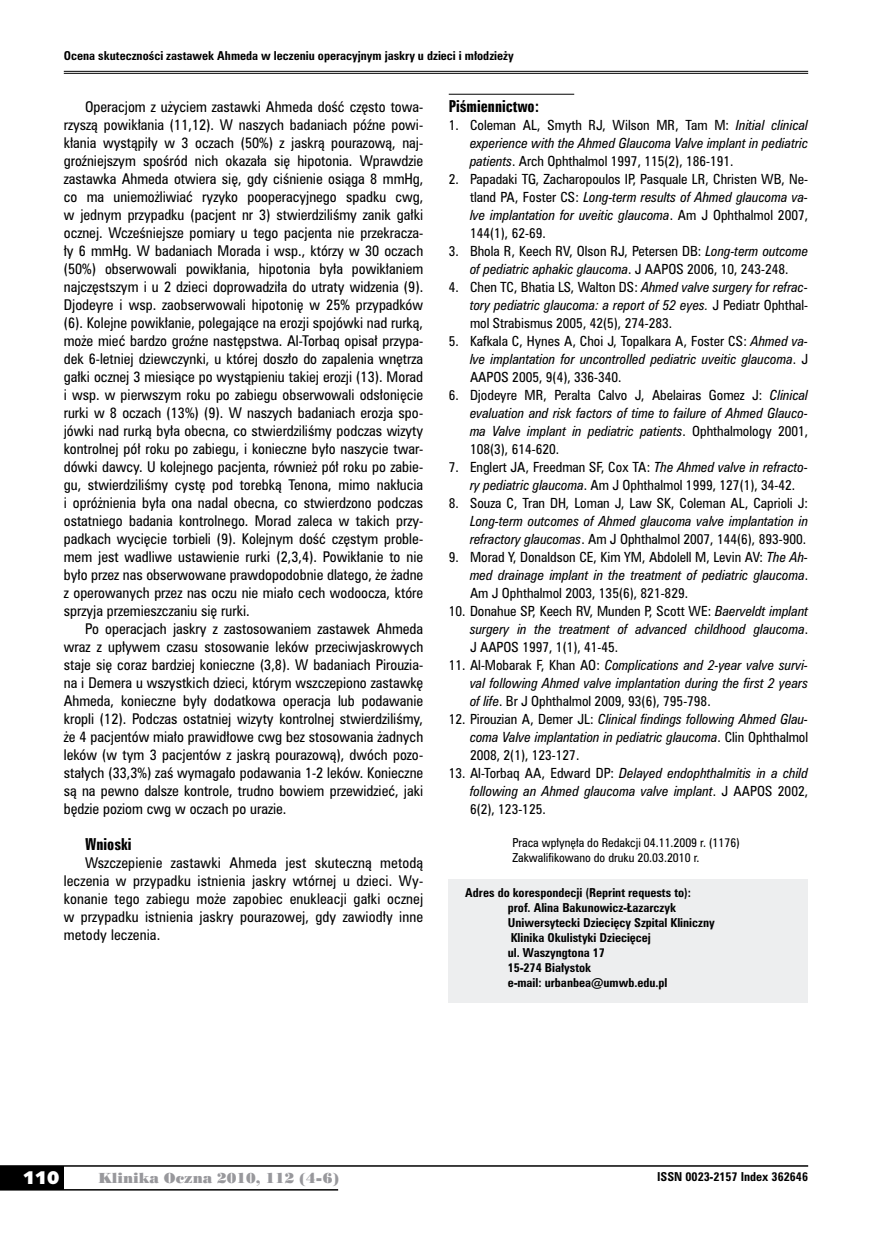
<style>
.page{position:relative;width:872px;height:1234px;background:#fff}
.page>*{position:absolute;margin:0;border:0;box-sizing:border-box;transform-origin:0 0}
.t1{font:18px "Humanst 531 U Blk PL";color:#fff}
.t2{font:15px "Zurich Bd X Cn PL";color:#000}
.t3{font:13.5px/18px "Zurich Cn PL";color:#000;text-align:justify}
.t4{font:13.5px "Poster Bodoni PL";color:#98989c}
.t5{font:italic 12.75px/18px "Zurich Cn PL";color:#000;text-align:justify}
.t6{font:12.75px/18px "Zurich Cn PL";color:#000;text-align:justify}
.t7{font:700 11.25px/15px "Zurich Cn PL";color:#000}
.t8{font:11.25px/15px "Zurich Cn PL";color:#000}
.s1{font-style:normal}
.s2{font-style:italic}
</style>
<div class="page">
<div style="left:0;top:1165px;width:64px;height:24px;background:#000"></div>
<hr style="left:0;top:1164px;width:808px;height:2px;background:#000">
<hr style="left:0;top:1188px;width:338px;height:2px;background:#000">
<hr style="left:64px;top:71px;width:744px;height:1px;background:#000">
<hr style="left:64px;top:73px;width:744px;height:1px;background:#000">
<hr style="left:449px;top:94px;width:125px;height:1px;background:#000">
<div style="left:448px;top:879px;width:359px;height:123px;background:#edeeef"></div>
<p class="t7" style="left:64px;top:48px;width:451px">Ocena skuteczności zastawek Ahmeda w leczeniu operacyjnym jaskry u dzieci i młodzieży</p>
<p class="t3" style="left:64px;top:97px;width:361px;text-indent:21px">Operacjom z użyciem zastawki Ahmeda dość często towa&shy;rzyszą powikłania (11,12). W naszych badaniach późne powi&shy;kłania wystąpiły w 3 oczach (50%) z jaskrą pourazową, naj&shy;groźniejszym spośród nich okazała się hipotonia. Wprawdzie zastawka Ahmeda otwiera się, gdy ciśnienie osiąga 8 mmHg, co ma uniemożliwiać ryzyko pooperacyjnego spadku cwg, w jednym przypadku (pacjent nr 3) stwierdziliśmy zanik gałki ocznej. Wcześniejsze pomiary u tego pacjenta nie przekracza&shy;ły 6 mmHg. W badaniach Morada i wsp., którzy w 30 oczach (50%) obserwowali powikłania, hipotonia była powikłaniem najczęstszym i u 2 dzieci doprowadziła do utraty widzenia (9).<br>Djodeyre i wsp. zaobserwowali hipotonię w 25% przypadków (6). Kolejne powikłanie, polegające na erozji spojówki nad rurką, może mieć bardzo groźne następstwa. Al-Torbaq opisał przypa&shy;dek 6-letniej dziewczynki, u której doszło do zapalenia wnętrza gałki ocznej 3 miesiące po wystąpieniu takiej erozji (13). Morad i wsp. w pierwszym roku po zabiegu obserwowali odsłonięcie rurki w 8 oczach (13%) (9). W naszych badaniach erozja spo&shy;jówki nad rurką była obecna, co stwierdziliśmy podczas wizyty kontrolnej pół roku po zabiegu, i konieczne było naszycie twar&shy;dówki dawcy. U kolejnego pacjenta, również pół roku po zabie&shy;gu, stwierdziliśmy cystę pod torebką Tenona, mimo nakłucia i opróżnienia była ona nadal obecna, co stwierdzono podczas ostatniego badania kontrolnego. Morad zaleca w takich przy&shy;padkach wycięcie torbieli (9). Kolejnym dość częstym proble&shy;mem jest wadliwe ustawienie rurki (2,3,4). Powikłanie to nie było przez nas obserwowane prawdopodobnie dlatego, że żadne z operowanych przez nas oczu nie miało cech wodoocza, które sprzyja przemieszczaniu się rurki.</p>
<p class="t3" style="left:64px;top:619px;width:361px;text-indent:21px">Po operacjach jaskry z zastosowaniem zastawek Ahmeda wraz z upływem czasu stosowanie leków przeciwjaskrowych staje się coraz bardziej konieczne (3,8). W badaniach Pirouzia&shy;na i Demera u wszystkich dzieci, którym wszczepiono zastawkę Ahmeda, konieczne były dodatkowa operacja lub podawanie kropli (12). Podczas ostatniej wizyty kontrolnej stwierdziliśmy, że 4 pacjentów miało prawidłowe cwg bez stosowania żadnych leków (w tym 3 pacjentów z jaskrą pourazową), dwóch pozo&shy;stałych (33,3%) zaś wymagało podawania 1-2 leków. Konieczne są na pewno dalsze kontrole, trudno bowiem przewidzieć, jaki będzie poziom cwg w oczach po urazie.</p>
<p class="t2" style="left:85px;top:834px;width:48px">Wnioski</p>
<p class="t3" style="left:64px;top:853px;width:361px;text-indent:21px">Wszczepienie zastawki Ahmeda jest skuteczną metodą leczenia w przypadku istnienia jaskry wtórnej u dzieci. Wy&shy;konanie tego zabiegu może zapobiec enukleacji gałki ocznej w przypadku istnienia jaskry pourazowej, gdy zawiodły inne metody leczenia.</p>
<p class="t2" style="left:449px;top:96px;width:92px">Piśmiennictwo:</p>
<p class="t5" style="left:470px;top:115px;width:340px;text-indent:-21px"><span class="s1">1. Coleman AL, Smyth RJ, Wilson MR, Tam M:</span> Initial clinical experience with the Ahmed Glaucoma Valve implant in pediatric patients<span class="s1">. Arch Ophthalmol 1997, 115(2), 186-191.</span></p>
<p class="t6" style="left:470px;top:169px;width:340px;text-indent:-21px">2. Papadaki TG, Zacharopoulos IP, Pasquale LR, Christen WB, Ne&shy;tland PA, Foster CS: <span class="s2">Long-term results of Ahmed glaucoma va&shy;lve implantation for uveitic glaucoma</span>. Am J Ophthalmol 2007, 144(1), 62-69.</p>
<p class="t6" style="left:449px;top:241px;width:361px;text-align:center">3. Bhola R, Keech RV, Olson RJ, Petersen DB: <span class="s2">Long-term outcome of pediatric aphakic glaucoma</span>. J AAPOS 2006, 10, 243-248.</p>
<p class="t6" style="left:470px;top:277px;width:340px;text-indent:-21px">4. Chen TC, Bhatia LS, Walton DS: <span class="s2">Ahmed valve surgery for refrac&shy;tory pediatric glaucoma: a report of 52 eyes.</span> J Pediatr Ophthal&shy;mol Strabismus 2005, 42(5), 274-283.</p>
<p class="t6" style="left:470px;top:331px;width:340px;text-indent:-21px">5. Kafkala C, Hynes A, Choi J, Topalkara A, Foster CS: <span class="s2">Ahmed va&shy;lve implantation for uncontrolled pediatric uveitic glaucoma</span>. J AAPOS 2005, 9(4), 336-340.</p>
<p class="t5" style="left:470px;top:385px;width:340px;text-indent:-21px"><span class="s1">6. Djodeyre MR, Peralta Calvo J, Abelairas Gomez J:</span> Clinical evaluation and risk factors of time to failure of Ahmed Glauco&shy;ma Valve implant in pediatric patients<span class="s1">. Ophthalmology 2001, 108(3), 614-620.</span></p>
<p class="t6" style="left:470px;top:458px;width:340px;text-indent:-21px">7. Englert JA, Freedman SF, Cox TA: <span class="s2">The Ahmed valve in refracto&shy;ry pediatric glaucoma</span>. Am J Ophthalmol 1999, 127(1), 34-42.</p>
<p class="t6" style="left:449px;top:494px;width:361px">8. Souza C, Tran DH, Loman J, Law SK, Coleman AL, Caprioli J:</p>
<p class="t5" style="left:470px;top:512px;width:340px">Long-term outcomes of Ahmed glaucoma valve implantation in refractory glaucomas<span class="s1">. Am J Ophthalmol 2007, 144(6), 893-900.</span></p>
<p class="t6" style="left:470px;top:548px;width:340px;text-indent:-21px">9. Morad Y, Donaldson CE, Kim YM, Abdolell M, Levin AV: <span class="s2">The Ah&shy;med drainage implant in the treatment of pediatric glaucoma</span>.<br>Am J Ophthalmol 2003, 135(6), 821-829.</p>
<p class="t5" style="left:470px;top:602px;width:340px;text-indent:-21px"><span class="s1">10. Donahue SP, Keech RV, Munden P, Scott WE:</span> Baerveldt implant surgery in the treatment of advanced childhood glaucoma<span class="s1">.<br>J AAPOS 1997, 1(1), 41-45.</span></p>
<p class="t5" style="left:470px;top:656px;width:340px;text-indent:-21px"><span class="s1">11. Al-Mobarak F, Khan AO:</span> Complications and 2-year valve survi&shy;val following Ahmed valve implantation during the first 2 years of life<span class="s1">. Br J Ophthalmol 2009, 93(6), 795-798.</span></p>
<p class="t5" style="left:470px;top:710px;width:340px;text-indent:-21px"><span class="s1">12. Pirouzian A, Demer JL:</span> Clinical findings following Ahmed Glau&shy;coma Valve implantation in pediatric glaucoma<span class="s1">. Clin Ophthalmol 2008, 2(1), 123-127.</span></p>
<p class="t5" style="left:470px;top:764px;width:340px;text-indent:-21px"><span class="s1">13. Al-Torbaq AA, Edward DP:</span> Delayed endophthalmitis in a child following an Ahmed glaucoma valve implant<span class="s1">. J AAPOS 2002, 6(2), 123-125.</span></p>
<p class="t8" style="left:512px;top:835px;width:229px">Praca wpłynęła do Redakcji 04.11.2009 r. (1176)<br>Zakwalifikowano do druku 20.03.2010 r.</p>
<p class="t7" style="left:508px;top:884px;width:208px;text-indent:-43px">Adres do korespondecji (Reprint requests to): prof. Alina Bakunowicz-Łazarczyk<br>Uniwersytecki Dziecięcy Szpital Kliniczny<br>Klinika Okulistyki Dziecięcej<br>ul. Waszyngtona 17<br>15-274 Białystok<br>e-mail: urbanbea@umwb.edu.pl</p>
<h1 class="t1" style="left:23px;top:1165px;width:38px">110</h1>
<p class="t4" style="left:99px;top:1168px;width:242px">Klinika Oczna 2010, 112 (4-6)</p>
<p class="t7" style="left:657px;top:1168px;width:152px">ISSN 0023-2157 Index 362646</p>
</div>
